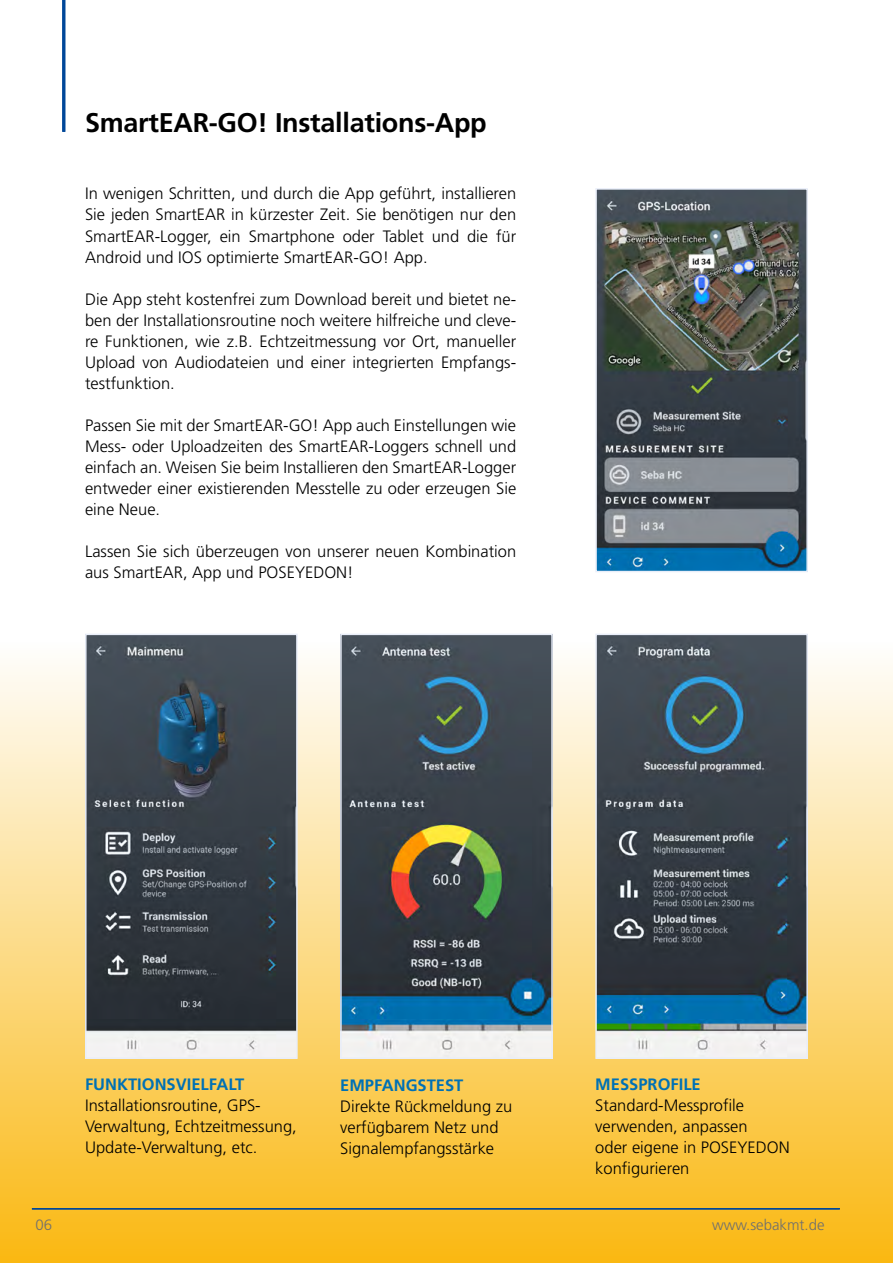
<style>
.page{position:relative;width:893px;height:1263px;background:#fff}
.page>*{position:absolute;margin:0;border:0;box-sizing:border-box;transform-origin:0 0}
.t1{font:700 27px "Frutiger LT Pro";letter-spacing:-.01em;color:#000}
.t2{font:300 16.5px/21px "Frutiger LT Pro";color:#000}
.t3{font:700 16.5px "Frutiger LT Pro";color:#0071b5}
.t4{font:300 15px "Frutiger LT Pro";color:#6f6f6e}
</style>
<div class="page">
<div style="left:0;top:642px;width:893px;height:621px;background:linear-gradient(to bottom,#fefefd,#fab812)"></div>
<hr style="left:32px;top:1208px;width:808px;height:1px;background:#004799">
<hr style="left:62px;top:0;width:3px;height:132px;background:#004799">
<img style="left:88px;top:637px;width:207px;height:419px">
<div style="left:85px;top:634px;width:213px;height:425px;border:2px solid #e9eef9"></div>
<img style="left:343px;top:637px;width:207px;height:419px">
<div style="left:340px;top:634px;width:213px;height:425px;border:2px solid #e9eef9"></div>
<img style="left:598px;top:191px;width:207px;height:378px">
<div style="left:595px;top:188px;width:213px;height:384px;border:2px solid #e9eef9"></div>
<img style="left:598px;top:637px;width:207px;height:419px">
<div style="left:595px;top:634px;width:213px;height:425px;border:2px solid #e9eef9"></div>
<h1 class="t1" style="left:85px;top:106px;width:403px">SmartEAR-GO! Installations-App</h1>
<p class="t2" style="left:85px;top:183px;width:433px;text-align:justify">In wenigen Schritten, und durch die App geführt, installieren Sie jeden SmartEAR in kürzester Zeit. Sie benötigen nur den SmartEAR-Logger, ein Smartphone oder Tablet und die für Android und IOS optimierte SmartEAR-GO! App.</p>
<p class="t2" style="left:85px;top:288px;width:433px;text-align:justify">Die App steht kostenfrei zum Download bereit und bietet ne&shy;ben der Installationsroutine noch weitere hilfreiche und cleve&shy;re Funktionen, wie z.B. Echtzeitmessung vor Ort, manueller Upload von Audiodateien und einer integrierten Empfangs&shy;testfunktion.</p>
<p class="t2" style="left:85px;top:414px;width:433px;text-align:justify">Passen Sie mit der SmartEAR-GO! App auch Einstellungen wie Mess- oder Uploadzeiten des SmartEAR-Loggers schnell und einfach an. Weisen Sie beim Installieren den SmartEAR-Logger entweder einer existierenden Messtelle zu oder erzeugen Sie eine Neue.</p>
<p class="t2" style="left:85px;top:540px;width:433px">Lassen Sie sich überzeugen von unserer neuen Kombination aus SmartEAR, App und POSEYEDON!</p>
<p class="t3" style="left:85px;top:1075px;width:161px">FUNKTIONSVIELFALT</p>
<p class="t2" style="left:85px;top:1095px;width:213px">Installationsroutine, GPS-<br>Verwaltung, Echtzeitmessung,<br>Update-Verwaltung, etc.</p>
<p class="t3" style="left:340px;top:1076px;width:125px">EMPFANGSTEST</p>
<p class="t2" style="left:340px;top:1096px;width:174px">Direkte Rückmeldung zu verfügbarem Netz und<br>Signalempfangsstärke</p>
<p class="t3" style="left:595px;top:1075px;width:107px">MESSPROFILE</p>
<p class="t2" style="left:595px;top:1095px;width:196px">Standard-Messprofile verwenden, anpassen<br>oder eigene in POSEYEDON konfigurieren</p>
<p class="t4" style="left:36px;top:1216px;width:18px">06</p>
<p class="t4" style="left:712px;top:1216px;width:114px">www.sebakmt.de</p>
</div>
